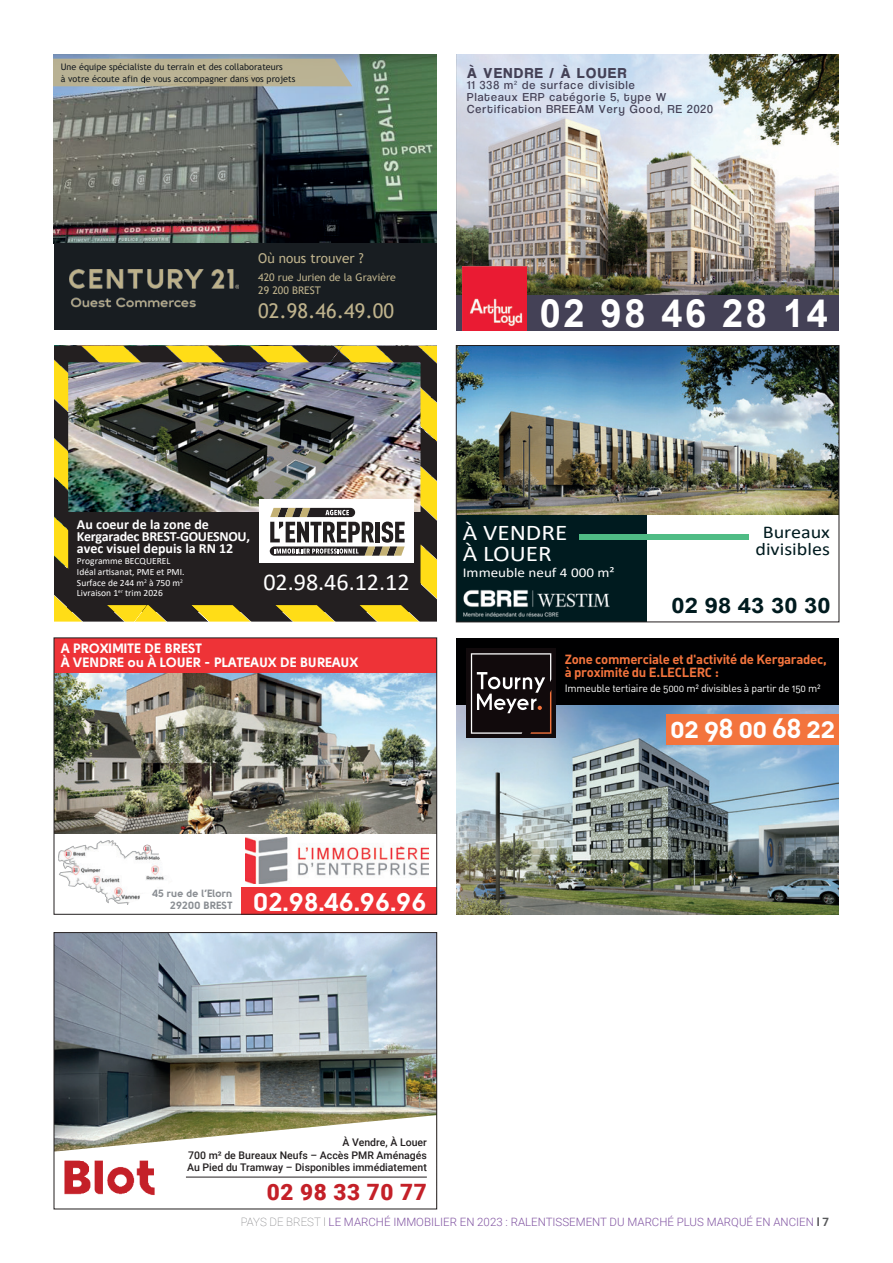
<style>
.page{position:relative;width:893px;height:1263px;background:#fff}
.page>*{position:absolute;margin:0;border:0;box-sizing:border-box;transform-origin:0 0}
.t1{font:700 39px "Arial";letter-spacing:.07em;color:#fff}
.t2{font:27.15px "DIN Bold Alternate";letter-spacing:-.025em;color:#fff}
.t3{font:900 25.5px "Solomon";color:#fff}
.t4{font:24.15px "Calibri";color:#fff}
.t5{font:22.5px/21px "Calibri";color:#fff;scale:1.12 1}
.t6{font:900 22.5px "Roboto";letter-spacing:.025em;color:#c42028}
.t7{font:700 21.3px "Arial";color:#001b1f;scale:1.12 1}
.t8{font:20.25px "Trebuchet MS";color:#beb28c}
.t9{font:18px/17.9px "Calibri";color:#001b1f;text-align:center;scale:1.12 1}
.t10{font:700 15px "Coolvetica Rg";letter-spacing:.1em;color:#444156}
.t11{font:700 13.95px/12px "Calibri";color:#fff}
.t12{font:900 13.5px/13.5px "Solomon";color:#fff}
.t13{font:13.5px "Calibri";color:#fff;scale:1.12 1}
.t14{font:13.5px "Trebuchet MS";color:#beb28c}
.t15{font:13.05px/13.5px "DIN Bold Alternate";letter-spacing:-.025em;color:#f3743d}
.t16{font:12px/12px "Coolvetica Bk";letter-spacing:.09em;color:#444156}
.t17{font:300 11.55px "Roboto";color:#8255a2}
.t18{font:500 10.5px/12.6px "Roboto";color:#231f20;text-align:justify}
.t19{font:10.5px "DIN Regular Alternate";letter-spacing:-.025em;color:#fff}
.t20{font:10.5px/12.6px "Trebuchet MS";color:#beb28c}
.t21{font:900 10.5px/12px "Solomon";color:#8a8e93;text-align:right}
.t22{font:9.45px/10.8px "Calibri";color:#fff}
.t23{font:9px/12px "Trebuchet MS";color:#181d21}
.s1{font-weight:100;color:#69696c}
.s2{font-weight:100;color:#57585a}
.s3{font-weight:700;color:#57585a}
</style>
<div class="page">
<img style="left:456px;top:54px;width:383px;height:241px">
<div style="left:456px;top:295px;width:383px;height:35px;background:#444156"></div>
<img style="left:463px;top:266px;width:64px;height:64px">
<img style="left:54px;top:346px;width:383px;height:276px">
<div style="left:259px;top:499px;width:155px;height:64px;background:#fff"></div>
<svg style="left:270px;top:508px;width:135px;height:48px"></svg>
<img style="left:458px;top:347px;width:379px;height:168px">
<div style="left:456px;top:515px;width:191px;height:107px;background:#001b1f"></div>
<div style="left:579px;top:535px;width:169px;height:5px;background:#4fbc85"></div>
<img style="left:463px;top:589px;width:147px;height:28px">
<div style="left:456px;top:345px;width:383px;height:277px;border:1px solid #231f20"></div>
<img style="left:56px;top:673px;width:379px;height:161px">
<img style="left:246px;top:837px;width:182px;height:46px">
<div style="left:241px;top:887px;width:196px;height:27px;background:#ee3337"></div>
<div style="left:54px;top:638px;width:383px;height:35px;background:#ee3337"></div>
<img style="left:59px;top:840px;width:92px;height:64px">
<svg style="left:128px;top:847px;width:36px;height:58px"></svg>
<div style="left:54px;top:638px;width:383px;height:276px;border:1px solid #231f20"></div>
<img style="left:456px;top:704px;width:383px;height:210px">
<div style="left:456px;top:638px;width:383px;height:66px;background:#000001"></div>
<div style="left:466px;top:649px;width:90px;height:89px;background:#110a0c"></div>
<svg style="left:471px;top:653px;width:80px;height:81px"></svg>
<div style="left:666px;top:714px;width:173px;height:31px;background:#f3743d"></div>
<img style="left:56px;top:934px;width:379px;height:181px">
<svg style="left:56px;top:1115px;width:379px;height:62px"></svg>
<img style="left:58px;top:1153px;width:103px;height:42px">
<hr style="left:186px;top:1177px;width:241px;height:1px;background:#231f20">
<div style="left:54px;top:932px;width:383px;height:277px;border:1px solid #231f20"></div>
<img style="left:54px;top:54px;width:382px;height:190px">
<div style="left:54px;top:244px;width:382px;height:86px;background:#181d21"></div>
<img style="left:70px;top:269px;width:168px;height:39px">
<svg style="left:54px;top:59px;width:298px;height:27px;background:#b8b194"></svg>
<p class="t23" style="left:61px;top:61px;width:236px">Une équipe spécialiste du terrain et des collaborateurs<br>à votre écoute afin de vous accompagner dans vos projets</p>
<h3 class="t14" style="left:258px;top:250px;width:107px">Où nous trouver ?</h3>
<p class="t20" style="left:258px;top:271px;width:139px">420 rue Jurien de la Gravière<br>29 200 BREST</p>
<h3 class="t8" style="left:258px;top:298px;width:137px">02.98.46.49.00</h3>
<h3 class="t10" style="left:467px;top:64px;width:161px">À VENDRE / À LOUER</h3>
<h3 class="t16" style="left:467px;top:79px;width:247px">11 338 m² de surface divisible<br>Plateaux ERP catégorie 5, type W<br>Certification BREEAM Very Good, RE 2020</h3>
<h1 class="t1" style="left:540px;top:286px;width:290px">02 98 46 28 14</h1>
<h3 class="t11" style="left:77px;top:518px;width:175px">Au coeur de la zone de<br>Kergaradec BREST-GOUESNOU, avec visuel depuis la RN 12</h3>
<p class="t22" style="left:77px;top:555px;width:109px">Programme BECQUEREL<br>Idéal artisanat, PME et PMI.<br>Surface de 244 m<sup>2</sup> à 750 m<sup>2<br></sup>Livraison 1<sup>er</sup> trim 2026</p>
<h3 class="t4" style="left:263px;top:565px;width:148px">02.98.46.12.12</h3>
<h3 class="t12" style="left:61px;top:642px;width:299px">A PROXIMITE DE BREST<br>À VENDRE ou À LOUER - PLATEAUX DE BUREAUX</h3>
<h3 class="t5" style="left:463px;top:522px;width:95px">À VENDRE<br>À LOUER</h3>
<h3 class="t9" style="left:755px;top:522px;width:68px">Bureaux divisibles</h3>
<h3 class="t13" style="left:463px;top:564px;width:137px">Immeuble neuf 4 000 m²</h3>
<h3 class="t7" style="left:672px;top:591px;width:144px">02 98 43 30 30</h3>
<h3 class="t15" style="left:565px;top:652px;width:263px">Zone commerciale et d'activité de Kergaradec, à proximité du E.LECLERC :</h3>
<p class="t19" style="left:565px;top:682px;width:257px">Immeuble tertiaire de 5000 m² divisibles à partir de 150 m²</p>
<h2 class="t2" style="left:670px;top:710px;width:167px">02 98 00 68 22</h2>
<p class="t21" style="left:152px;top:888px;width:82px">45 rue de l’Elorn<br>29200 BREST</p>
<h3 class="t3" style="left:253px;top:886px;width:175px">02.98.46.96.96</h3>
<p class="t18" style="left:187px;top:1135px;width:241px;text-indent:155px">À Vendre, À Louer 700 m² de Bureaux Neufs – Accès PMR Aménagés Au Pied du Tramway – Disponibles immédiatement</p>
<h3 class="t6" style="left:267px;top:1176px;width:161px">02 98 33 70 77</h3>
<p class="t17" style="left:241px;top:1214px;width:590px"><span class="s1">PAYS DE BREST</span> <span class="s2">l</span> LE MARCHÉ IMMOBILIER EN 2023 : RALENTISSEMENT DU MARCHÉ PLUS MARQUÉ EN ANCIEN <span class="s3">l 7</span></p>
</div>
